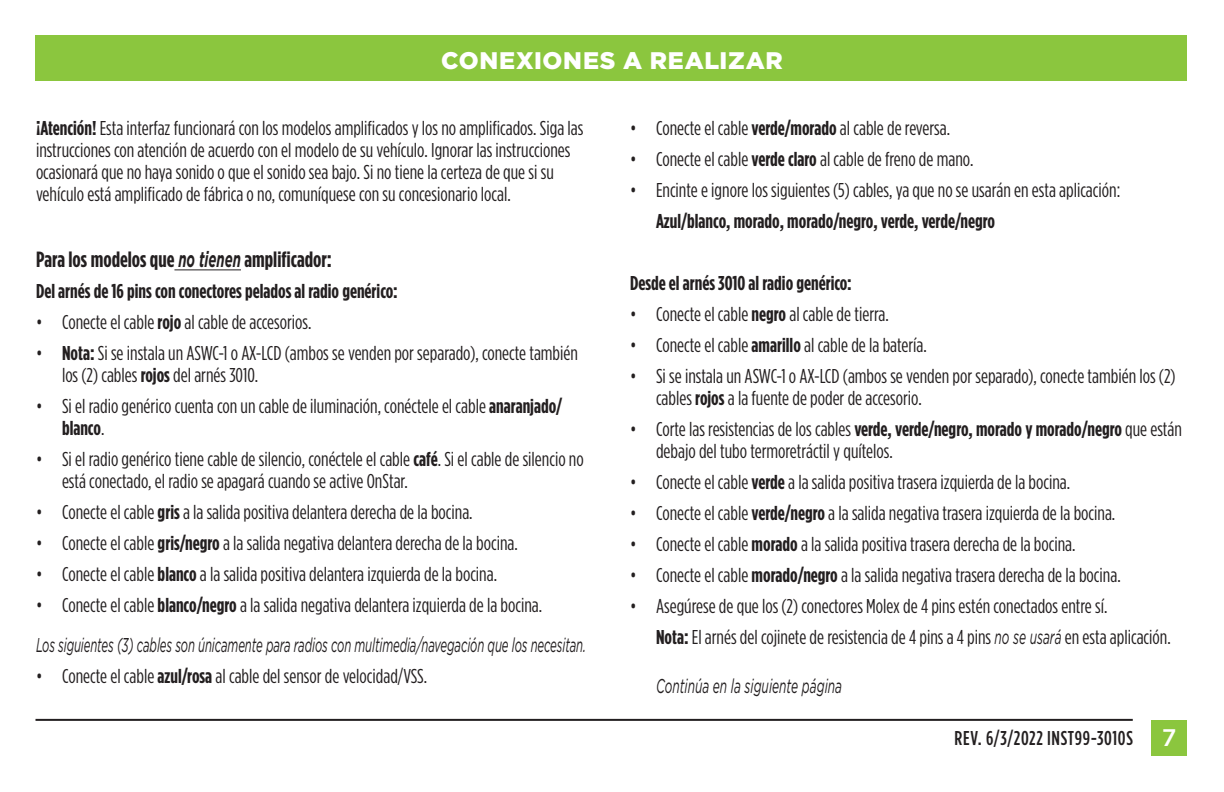
<style>
.page{position:relative;width:1224px;height:792px;background:#fff}
.page>*{position:absolute;margin:0;border:0;box-sizing:border-box;transform-origin:0 0}
.t1{font:900 24px "Gotham";letter-spacing:.03em;color:#fff}
.t2{font:700 22px "Gotham Condensed";color:#231f20}
.t3{font:20px/22px "Gotham Condensed";color:#231f20}
.t4{font:700 20px "Gotham Condensed";color:#231f20}
.t5{font:italic 20px "Gotham";letter-spacing:-.01em;color:#231f20;scale:.57 1}
.t6{font:italic 20px "Gotham";letter-spacing:-.01em;color:#231f20;scale:.6 1}
.t7{font:500 20px "Gotham Condensed";letter-spacing:.035em;color:#231f20}
.s1{font-weight:700}
.s2{font-family:"Gotham";font-style:italic}
.s3{font-family:"Gotham";font-size:24px;color:#fff}
</style>
<div class="page">
<div style="left:1151px;top:720px;width:36px;height:36px;background:#8bc63e"></div>
<div style="left:35px;top:36px;width:1152px;height:45px;background:#8bc63e"></div>
<hr style="left:36px;top:719px;width:1097px;height:2px;background:#231f20">
<hr style="left:174px;top:270px;width:67px;height:1px;background:#231f20">
<p class="t1" style="left:441px;top:47px;width:343px">CONEXIONES A REALIZAR</p>
<p class="t3" style="left:36px;top:117px;width:549px"><span class="s1">¡Atención!</span> Esta interfaz funcionará con los modelos amplificados y los no amplificados. Siga las instrucciones con atención de acuerdo con el modelo de su vehículo. Ignorar las instrucciones ocasionará que no haya sonido o que el sonido sea bajo. Si no tiene la certeza de que si su vehículo está amplificado de fábrica o no, comuníquese con su concesionario local.</p>
<p class="t2" style="left:36px;top:247px;width:298px">Para los modelos que <span class="s2">no tienen</span> amplificador:</p>
<p class="t4" style="left:36px;top:280px;width:363px">Del arnés de 16 pins con conectores pelados al radio genérico:</p>
<p class="t3" style="left:36px;top:311px;width:277px">• Conecte el cable <span class="s1">rojo</span> al cable de accesorios.</p>
<p class="t3" style="left:62px;top:342px;width:518px;text-indent:-26px">• <span class="s1">Nota:</span> Si se instala un ASWC-1 o AX-LCD (ambos se venden por separado), conecte también los (2) cables <span class="s1">rojos</span> del arnés 3010.</p>
<p class="t3" style="left:62px;top:395px;width:502px;text-indent:-26px">• Si el radio genérico cuenta con un cable de iluminación, conéctele el cable <span class="s1">anaranjado/ blanco</span>.</p>
<p class="t3" style="left:62px;top:448px;width:523px;text-indent:-26px">• Si el radio genérico tiene cable de silencio, conéctele el cable <span class="s1">café</span>. Si el cable de silencio no está conectado, el radio se apagará cuando se active OnStar.</p>
<p class="t3" style="left:36px;top:501px;width:438px">• Conecte el cable <span class="s1">gris</span> a la salida positiva delantera derecha de la bocina.</p>
<p class="t3" style="left:36px;top:532px;width:483px">• Conecte el cable <span class="s1">gris/negro</span> a la salida negativa delantera derecha de la bocina.</p>
<p class="t3" style="left:36px;top:563px;width:463px">• Conecte el cable <span class="s1">blanco</span> a la salida positiva delantera izquierda de la bocina.</p>
<p class="t3" style="left:36px;top:594px;width:508px">• Conecte el cable <span class="s1">blanco/negro</span> a la salida negativa delantera izquierda de la bocina.</p>
<p class="t5" style="left:36px;top:634px;width:967px">Los siguientes (3) cables son únicamente para radios con multimedia/navegación que los necesitan.</p>
<p class="t3" style="left:36px;top:665px;width:393px">• Conecte el cable <span class="s1">azul/rosa</span> al cable del sensor de velocidad/VSS.</p>
<p class="t3" style="left:630px;top:117px;width:322px">• Conecte el cable <span class="s1">verde/morado</span> al cable de reversa.</p>
<p class="t3" style="left:630px;top:148px;width:345px">• Conecte el cable <span class="s1">verde claro</span> al cable de freno de mano.</p>
<p class="t3" style="left:630px;top:179px;width:492px">• Encinte e ignore los siguientes (5) cables, ya que no se usarán en esta aplicación:</p>
<p class="t4" style="left:656px;top:210px;width:341px">Azul/blanco, morado, morado/negro, verde, verde/negro</p>
<p class="t4" style="left:630px;top:272px;width:223px">Desde el arnés 3010 al radio genérico:</p>
<p class="t3" style="left:630px;top:303px;width:260px">• Conecte el cable <span class="s1">negro</span> al cable de tierra.</p>
<p class="t3" style="left:630px;top:334px;width:298px">• Conecte el cable <span class="s1">amarillo</span> al cable de la batería.</p>
<p class="t3" style="left:656px;top:365px;width:521px;text-indent:-26px">• Si se instala un ASWC-1 o AX-LCD (ambos se venden por separado), conecte también los (2) cables <span class="s1">rojos</span> a la fuente de poder de accesorio.</p>
<p class="t3" style="left:656px;top:418px;width:527px;text-indent:-26px">• Corte las resistencias de los cables <span class="s1">verde, verde/negro, morado y morado/negro</span> que están debajo del tubo termoretráctil y quítelos.</p>
<p class="t3" style="left:630px;top:471px;width:442px">• Conecte el cable <span class="s1">verde</span> a la salida positiva trasera izquierda de la bocina.</p>
<p class="t3" style="left:630px;top:502px;width:487px">• Conecte el cable <span class="s1">verde/negro</span> a la salida negativa trasera izquierda de la bocina.</p>
<p class="t3" style="left:630px;top:533px;width:447px">• Conecte el cable <span class="s1">morado</span> a la salida positiva trasera derecha de la bocina.</p>
<p class="t3" style="left:630px;top:564px;width:492px">• Conecte el cable <span class="s1">morado/negro</span> a la salida negativa trasera derecha de la bocina.</p>
<p class="t3" style="left:656px;top:590px;width:516px;line-height:31px;text-indent:-26px">• Asegúrese de que los (2) conectores Molex de 4 pins estén conectados entre sí.<br><span class="s1">Nota:</span> El arnés del cojinete de resistencia de 4 pins a 4 pins <span class="s2">no se usará</span> en esta aplicación.</p>
<p class="t6" style="left:656px;top:675px;width:312px">Continúa en la siguiente página</p>
<p class="t7" style="left:955px;top:727px;width:224px">REV. 6/3/2022 INST99-3010S <span class="s3">7</span></p>
</div>
